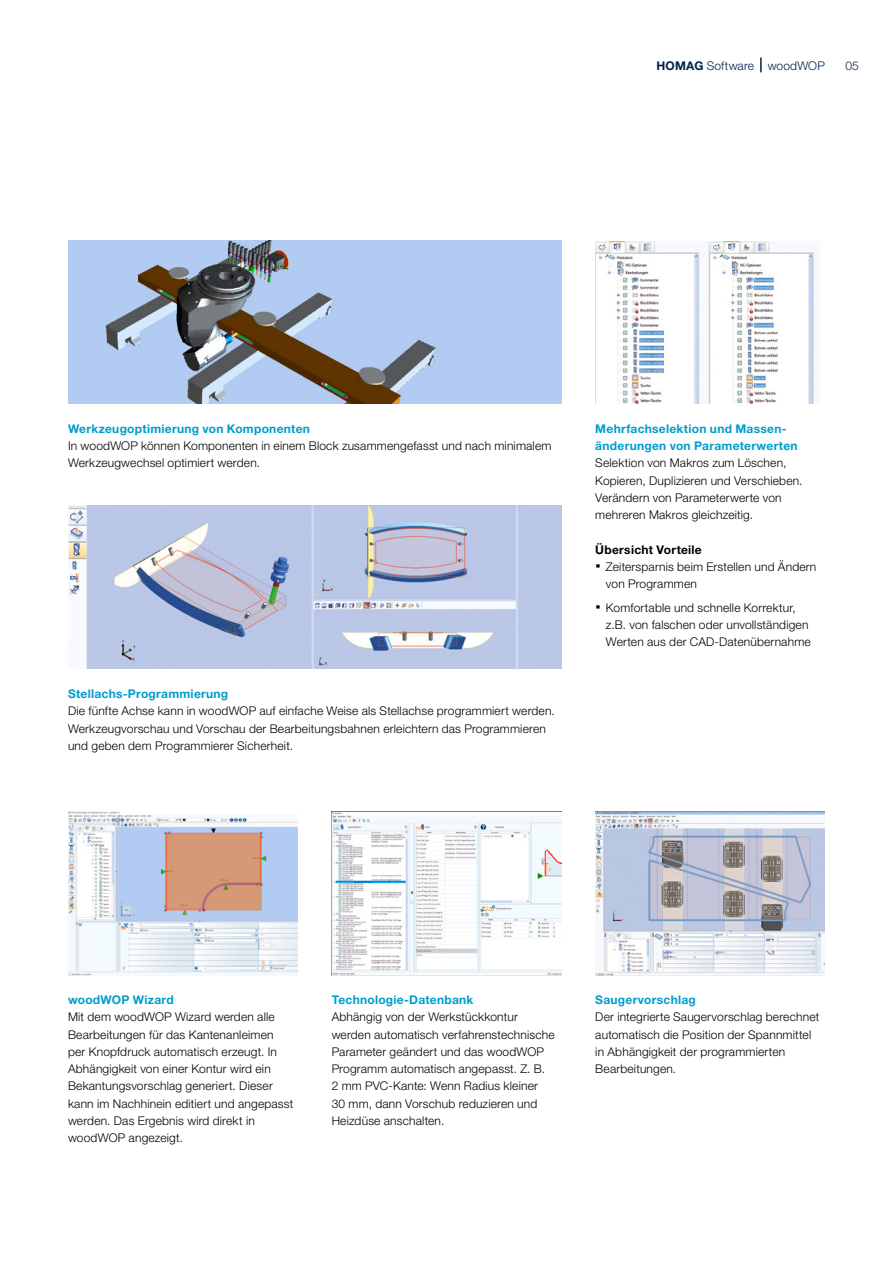
<style>
.page{position:relative;width:893px;height:1263px;background:#fff}
.page>*{position:absolute;margin:0;border:0;box-sizing:border-box;transform-origin:0 0}
.Text_Bild_8Pt_11_5pt{font:300 12px/17.2px "Helvetica Neue LTW1 G";letter-spacing:.015em;color:#000}
.Text_Bild_8Pt_11_5pt-2{font:700 12px/17.2px "Helvetica Neue LTW1 G";letter-spacing:.025em;color:#009ccb}
._01_Musterseiten_Rub{font:300 12px "Helvetica Neue LTW1 G";letter-spacing:.015em;color:#00234a}
.Text_Bild_8Pt_11_5pt-3{font:700 12px "Helvetica Neue LTW1 G";letter-spacing:.02em;color:#000}
.s1{font-weight:700}
.s2{font-weight:700;font-size:21px}
</style>
<div class="page">
<img style="left:595px;top:812px;width:230px;height:163px">
<img style="left:68px;top:812px;width:230px;height:163px">
<img style="left:332px;top:812px;width:229px;height:163px">
<img style="left:68px;top:506px;width:493px;height:163px">
<img style="left:68px;top:241px;width:493px;height:163px">
<img style="left:595px;top:242px;width:221px;height:162px">
<svg style="left:760px;top:58px;width:2px;height:14px"></svg>
<p class="_01_Musterseiten_Rub" style="left:656px;top:58px;width:170px"><span class="s1">HOMAG</span> Software woodWOP</p>
<p class="_01_Musterseiten_Rub" style="left:845px;top:58px;width:15px">05</p>
<p class="Text_Bild_8Pt_11_5pt-2" style="left:68px;top:420px;width:243px">Werkzeugoptimierung von Komponenten</p>
<p class="Text_Bild_8Pt_11_5pt" style="left:68px;top:437px;width:485px">In woodWOP können Komponenten in einem Block zusammengefasst und nach minimalem<br>Werkzeugwechsel optimiert werden.</p>
<p class="Text_Bild_8Pt_11_5pt-2" style="left:68px;top:685px;width:162px">Stellachs-Programmierung</p>
<p class="Text_Bild_8Pt_11_5pt" style="left:68px;top:702px;width:488px">Die fünfte Achse kann in woodWOP auf einfache Weise als Stellachse programmiert werden.<br>Werkzeugvorschau und Vorschau der Bearbeitungsbahnen erleichtern das Programmieren und geben dem Programmierer Sicherheit.</p>
<p class="Text_Bild_8Pt_11_5pt-2" style="left:595px;top:420px;width:204px">Mehrfachselektion und Massen&shy;änderungen von Parameterwerten</p>
<p class="Text_Bild_8Pt_11_5pt" style="left:595px;top:454px;width:209px">Selektion von Makros zum Löschen, Kopieren, Duplizieren und Verschieben.<br>Verändern von Parameterwerte von mehreren Makros gleichzeitig.</p>
<p class="Text_Bild_8Pt_11_5pt-3" style="left:595px;top:542px;width:108px">Übersicht Vorteile</p>
<p class="Text_Bild_8Pt_11_5pt" style="left:606px;top:558px;width:212px;text-indent:-11px"><span class="s2">·</span> Zeitersparnis beim Erstellen und Ändern von Programmen</p>
<p class="Text_Bild_8Pt_11_5pt" style="left:606px;top:599px;width:206px;text-indent:-11px"><span class="s2">·</span> Komfortable und schnelle Korrektur, z.B. von falschen oder unvollständigen<br>Werten aus der CAD-Datenübernahme</p>
<p class="Text_Bild_8Pt_11_5pt-2" style="left:68px;top:991px;width:107px">woodWOP Wizard</p>
<p class="Text_Bild_8Pt_11_5pt" style="left:68px;top:1008px;width:227px">Mit dem woodWOP Wizard werden alle Bearbeitungen für das Kantenanleimen per Knopfdruck automatisch erzeugt. In Abhängigkeit von einer Kontur wird ein Bekantungsvorschlag generiert. Dieser kann im Nachhinein editiert und angepasst werden. Das Ergebnis wird direkt in woodWOP angezeigt.</p>
<p class="Text_Bild_8Pt_11_5pt-2" style="left:332px;top:991px;width:143px">Technologie-Datenbank</p>
<p class="Text_Bild_8Pt_11_5pt" style="left:332px;top:1008px;width:225px">Abhängig von der Werkstückkontur werden automatisch verfahrenstechnische Parameter geändert und das woodWOP Programm automatisch angepasst. Z. B.<br>2 mm PVC-Kante: Wenn Radius kleiner<br>30 mm, dann Vorschub reduzieren und Heizdüse anschalten.</p>
<p class="Text_Bild_8Pt_11_5pt-2" style="left:595px;top:991px;width:102px">Saugervorschlag</p>
<p class="Text_Bild_8Pt_11_5pt" style="left:595px;top:1008px;width:225px">Der integrierte Saugervorschlag berechnet automatisch die Position der Spannmittel in Abhängigkeit der programmierten Bearbeitungen.</p>
</div>
